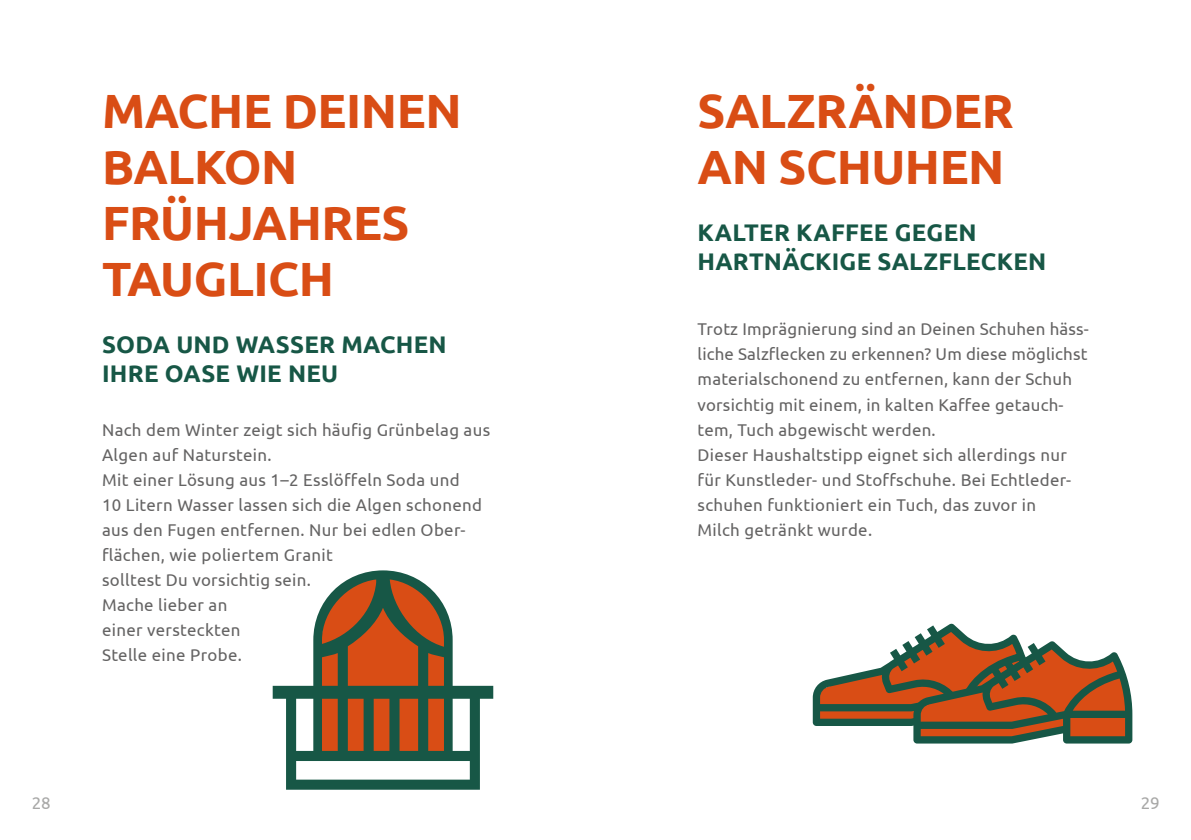
<style>
.page{position:relative;width:1191px;height:840px;background:#fff}
.page>*{position:absolute;margin:0;border:0;box-sizing:border-box;transform-origin:0 0}
.t1{font:700 48px/56px "Ubuntu";letter-spacing:-.01em;color:#d94d15}
.t2{font:700 24px/28.8px "Ubuntu";letter-spacing:.01em;color:#175746}
.t3{font:17px/25px "Ubuntu";letter-spacing:.02em;color:#646363}
.t4{font:17px "Ubuntu";color:#a8a8a7}
</style>
<div class="page">
<svg style="left:273px;top:570px;width:220px;height:219px"></svg>
<svg style="left:812px;top:623px;width:320px;height:120px"></svg>
<h1 class="t1" style="left:102px;top:82px;width:361px">MACHE DEINEN<br>BALKON<br>FRÜHJAHRES<br>TAUGLICH</h1>
<h2 class="t2" style="left:102px;top:329px;width:346px">SODA UND WASSER MACHEN<br>IHRE OASE WIE NEU</h2>
<p class="t3" style="left:102px;top:416px;width:390px">Nach dem Winter zeigt sich häufig Grünbelag aus<br>Algen auf Naturstein.<br>Mit einer Lösung aus 1–2 Esslöffeln Soda und<br>10 Litern Wasser lassen sich die Algen schonend aus den Fugen entfernen. Nur bei edlen Ober&shy;flächen, wie poliertem Granit<br>solltest Du vorsichtig sein.<br>Mache lieber an<br>einer versteckten<br>Stelle eine Probe.</p>
<h1 class="t1" style="left:697px;top:82px;width:318px">SALZRÄNDER<br>AN SCHUHEN</h1>
<h2 class="t2" style="left:697px;top:217px;width:350px">KALTER KAFFEE GEGEN<br>HARTNÄCKIGE SALZFLECKEN</h2>
<p class="t3" style="left:697px;top:316px;width:393px">Trotz Imprägnierung sind an Deinen Schuhen häss&shy;liche Salzflecken zu erkennen? Um diese möglichst materialschonend zu entfernen, kann der Schuh vorsichtig mit einem, in kalten Kaffee getauch&shy;tem, Tuch abgewischt werden.<br>Dieser Haushaltstipp eignet sich allerdings nur für Kunstleder- und Stoffschuhe. Bei Echtleder&shy;schuhen funktioniert ein Tuch, das zuvor in<br>Milch getränkt wurde.</p>
<p class="t4" style="left:31px;top:791px;width:21px">28</p>
<p class="t4" style="left:1140px;top:791px;width:21px">29</p>
</div>
